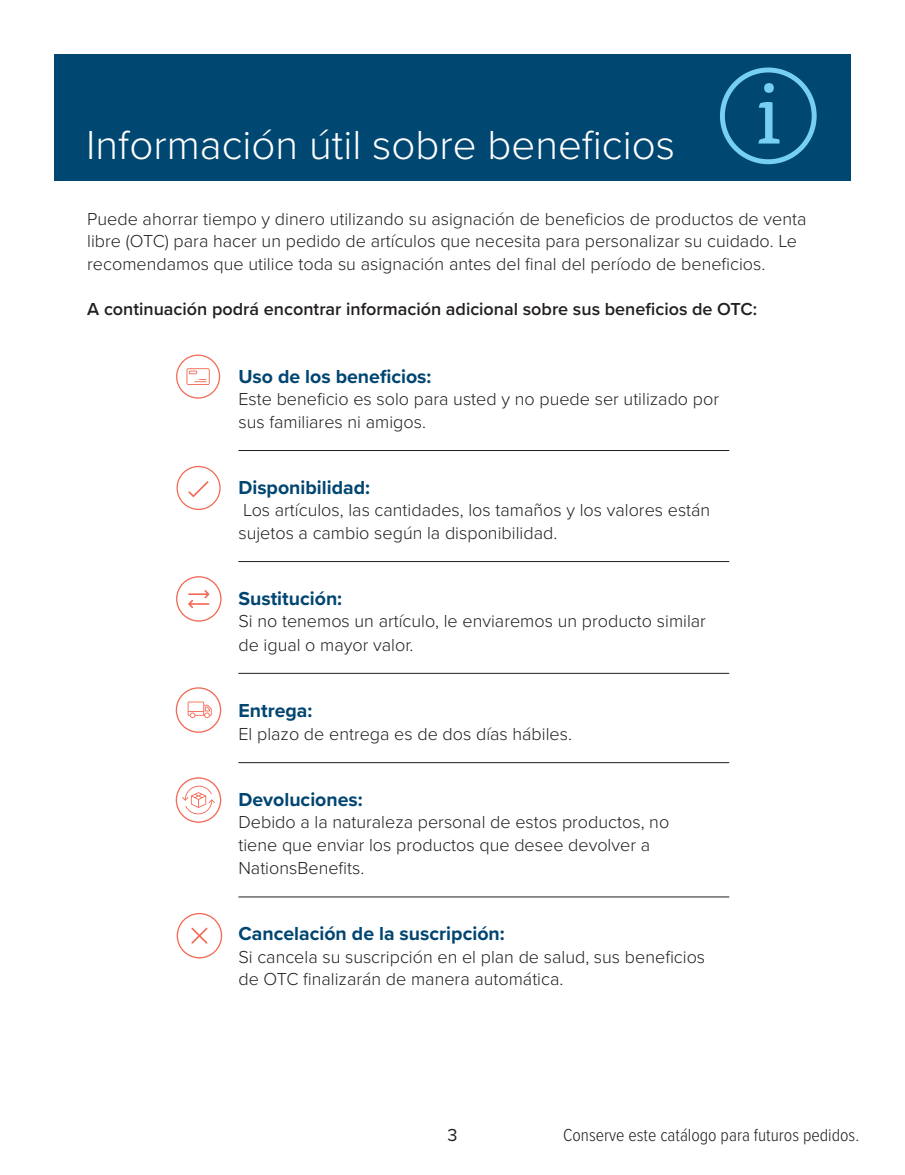
<style>
.page{position:relative;width:905px;height:1175px;background:#fff}
.page>*{position:absolute;margin:0;border:0;box-sizing:border-box;transform-origin:0 0}
.Blue-Header{font:300 42px "Proxima Nova";color:#fff}
.Benefit_Info{font:700 19.5px "Proxima Nova";color:#004571}
.Benefit_Info-2{font:300 18px/22.5px "Proxima Nova";color:#231f20}
.Body_Copy{font:300 18px/22.5px "Proxima Nova";color:#231f20}
.Body_Copy-2{font:600 18px "Proxima Nova";color:#231f20}
.t1{font:300 18px "Proxima Nova Cond";color:#231f20}
.t2{font:18px "Proxima Nova";color:#231f20}
</style>
<div class="page">
<div style="left:54px;top:54px;width:796px;height:126px;background:#004772"></div>
<svg style="left:720px;top:68px;width:96px;height:96px"></svg>
<hr style="left:238px;top:450px;width:491px;height:1px;background:#1d1e1f">
<hr style="left:238px;top:561px;width:491px;height:1px;background:#1d1e1f">
<hr style="left:238px;top:673px;width:491px;height:1px;background:#1d1e1f">
<hr style="left:238px;top:762px;width:491px;height:1px;background:#1d1e1f">
<hr style="left:238px;top:896px;width:491px;height:1px;background:#1d1e1f">
<svg style="left:176px;top:576px;width:45px;height:45px"></svg>
<svg style="left:176px;top:354px;width:44px;height:45px"></svg>
<svg style="left:176px;top:466px;width:45px;height:44px"></svg>
<svg style="left:176px;top:687px;width:45px;height:46px"></svg>
<svg style="left:176px;top:777px;width:45px;height:45px"></svg>
<svg style="left:177px;top:913px;width:45px;height:45px"></svg>
<p class="Blue-Header" style="left:86px;top:114px;width:590px">Información útil sobre beneficios</p>
<p class="Body_Copy" style="left:87px;top:206px;width:720px">Puede ahorrar tiempo y dinero utilizando su asignación de beneficios de productos de venta libre (OTC) para hacer un pedido de artículos que necesita para personalizar su cuidado. Le recomendamos que utilice toda su asignación antes del final del período de beneficios.</p>
<p class="Body_Copy-2" style="left:87px;top:295px;width:671px">A continuación podrá encontrar información adicional sobre sus beneficios de OTC:</p>
<p class="Benefit_Info" style="left:238px;top:362px;width:194px">Uso de los beneficios:</p>
<p class="Benefit_Info-2" style="left:238px;top:387px;width:482px">Este beneficio es solo para usted y no puede ser utilizado por sus familiares ni amigos.</p>
<p class="Benefit_Info" style="left:238px;top:473px;width:133px">Disponibilidad:</p>
<p class="Benefit_Info-2" style="left:238px;top:498px;width:473px">Los artículos, las cantidades, los tamaños y los valores están sujetos a cambio según la disponibilidad.</p>
<p class="Benefit_Info" style="left:238px;top:584px;width:105px">Sustitución:</p>
<p class="Benefit_Info-2" style="left:238px;top:609px;width:469px;line-height:23.2px">Si no tenemos un artículo, le enviaremos un producto similar de igual o mayor valor.</p>
<p class="Benefit_Info" style="left:238px;top:695px;width:75px">Entrega:</p>
<p class="Benefit_Info-2" style="left:238px;top:721px;width:335px">El plazo de entrega es de dos días hábiles.</p>
<p class="Benefit_Info" style="left:238px;top:785px;width:126px">Devoluciones:</p>
<p class="Benefit_Info-2" style="left:238px;top:810px;width:432px;line-height:23px">Debido a la naturaleza personal de estos productos, no tiene que enviar los productos que desee devolver a<br>NationsBenefits.</p>
<p class="Benefit_Info" style="left:238px;top:919px;width:268px">Cancelación de la suscripción:</p>
<p class="Benefit_Info-2" style="left:238px;top:944px;width:468px">Si cancela su suscripción en el plan de salud, sus beneficios de OTC finalizarán de manera automática.</p>
<p class="t2" style="left:447px;top:1121px;width:12px">3</p>
<p class="t1" style="left:563px;top:1121px;width:298px">Conserve este catálogo para futuros pedidos.</p>
</div>
